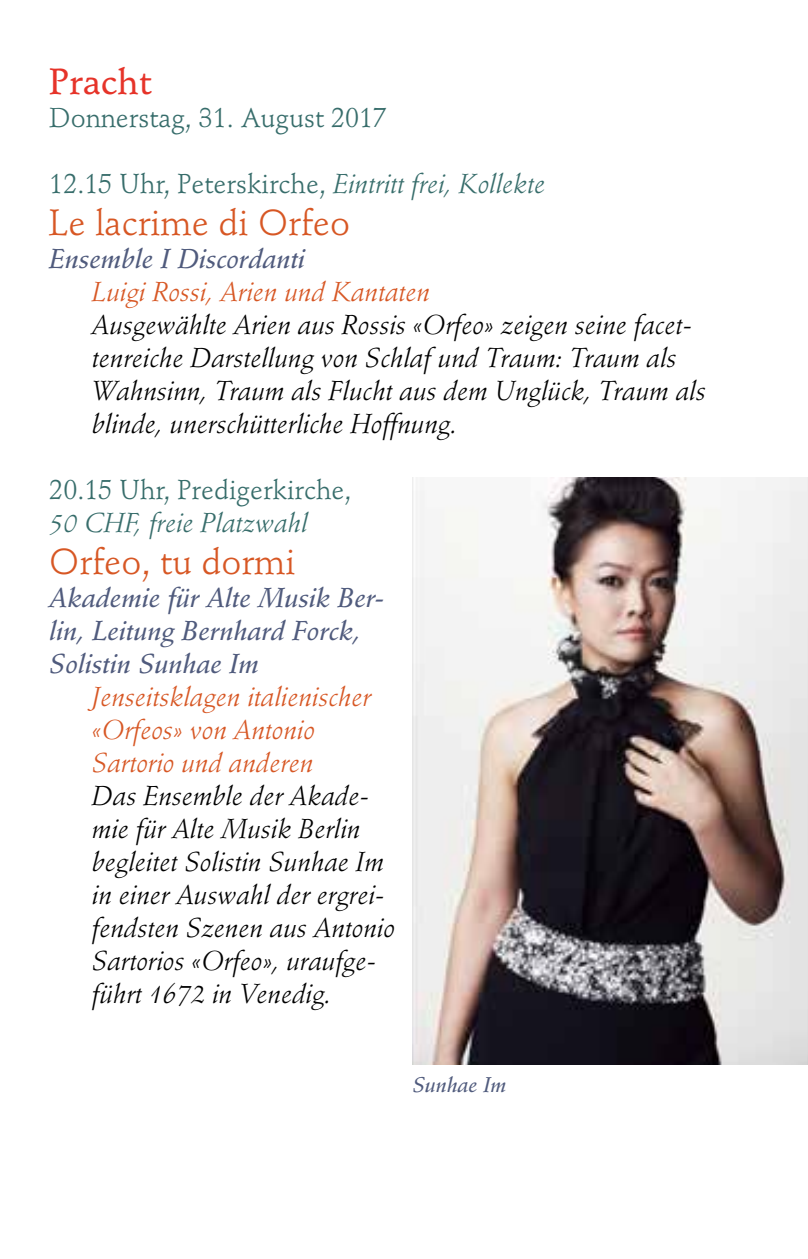
<style>
.page{position:relative;width:808px;height:1259px;background:#fff}
.page>*{position:absolute;margin:0;border:0;box-sizing:border-box;transform-origin:0 0}
.t1{font:36px "Stempel Schneidler Std";color:#d75724}
.t2{font:500 36px "Stempel Schneidler Std";color:#e63329}
.t3{font:italic 27px/33px "Stempel Schneidler Std";color:#000}
.t4{font:27px "Stempel Schneidler Std";color:#376d6b}
.t5{font:italic 27px/33px "Stempel Schneidler Std";color:#d75724}
.t6{font:27px/33px "Stempel Schneidler Std Med It";color:#505b7d}
.t7{font:italic 27px "Stempel Schneidler Std";color:#376d6b}
.t8{font:21px "Stempel Schneidler Std Med It";color:#505b7d}
.s1{font-style:italic}
</style>
<div class="page">
<img style="left:412px;top:477px;width:396px;height:587px">
<h1 class="t2" style="left:49px;top:60px;width:104px">Pracht</h1>
<p class="t4" style="left:49px;top:101px;width:339px">Donnerstag, 31. August 2017</p>
<p class="t4" style="left:49px;top:167px;width:497px">12.15 Uhr, Peterskirche, <span class="s1">Eintritt frei, Kollekte</span></p>
<h1 class="t1" style="left:49px;top:201px;width:302px">Le lacrime di Orfeo</h1>
<p class="t6" style="left:49px;top:242px;width:257px">Ensemble I Discordanti</p>
<p class="t5" style="left:92px;top:275px;width:340px">Luigi Rossi, Arien und Kantaten</p>
<p class="t3" style="left:92px;top:308px;width:615px">Ausgewählte Arien aus Rossis «Orfeo» zeigen seine facet&shy;tenreiche Darstellung von Schlaf und Traum: Traum als Wahnsinn, Traum als Flucht aus dem Unglück, Traum als blinde, unerschütterliche Hoffnung.</p>
<p class="t4" style="left:49px;top:473px;width:304px">20.15 Uhr, Predigerkirche,</p>
<p class="t7" style="left:49px;top:507px;width:260px">50 CHF, freie Platzwahl</p>
<h1 class="t1" style="left:49px;top:540px;width:248px">Orfeo, tu dormi</h1>
<p class="t6" style="left:49px;top:581px;width:337px">Akademie für Alte Musik Ber&shy;lin, Leitung Bernhard Forck,<br>Solistin Sunhae Im</p>
<p class="t5" style="left:92px;top:680px;width:280px">Jenseitsklagen italienischer «Orfeos» von Antonio<br>Sartorio und anderen</p>
<p class="t3" style="left:92px;top:779px;width:304px">Das Ensemble der Akade&shy;mie für Alte Musik Berlin begleitet Solistin Sunhae Im in einer Auswahl der ergrei&shy;fendsten Szenen aus Antonio<br>Sartorios «Orfeo», uraufge&shy;führt 1672 in Venedig.</p>
<p class="t8" style="left:412px;top:1072px;width:95px">Sunhae Im</p>
</div>
